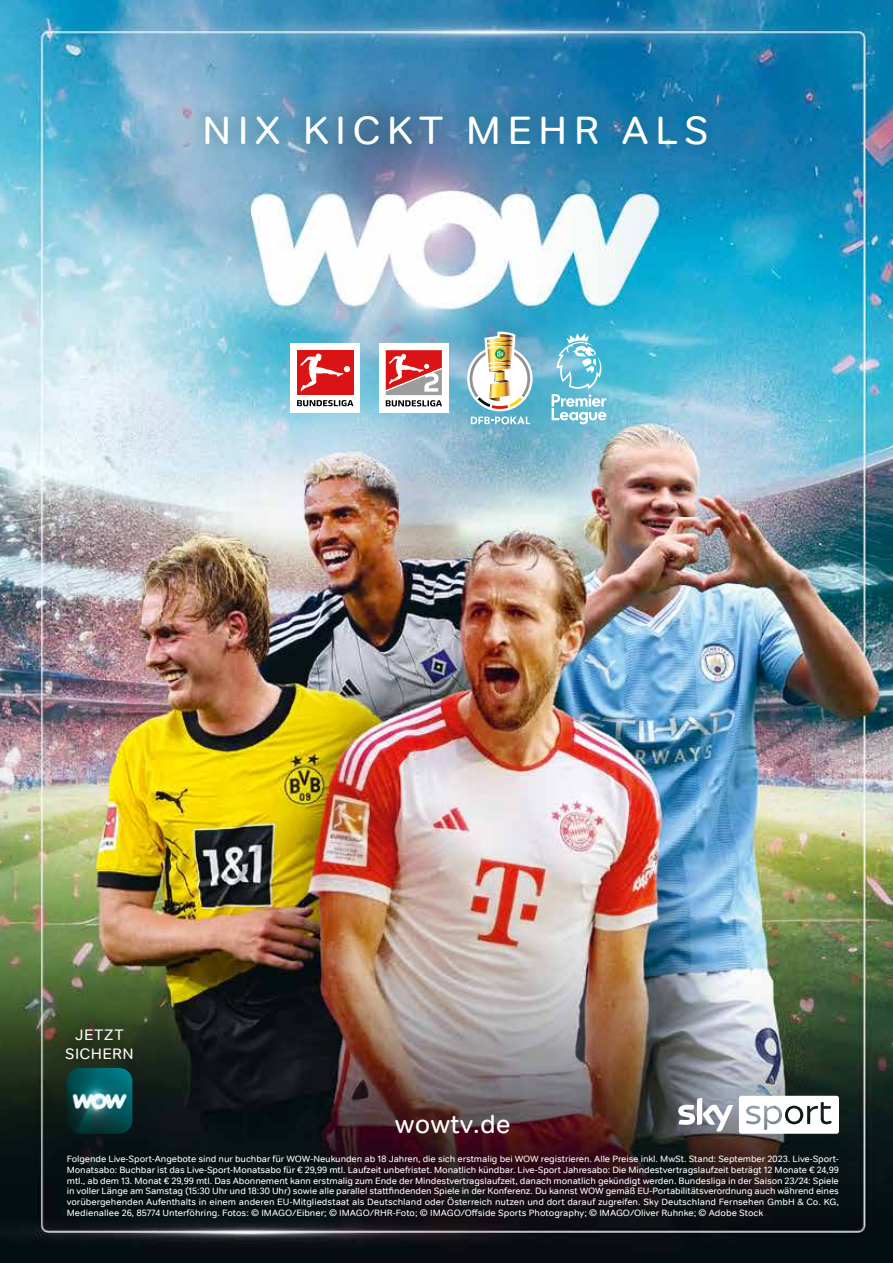
<style>
.page{position:relative;width:893px;height:1263px;background:#fff}
.page>*{position:absolute;margin:0;border:0;box-sizing:border-box;transform-origin:0 0}
.t1{font:39.75px "NOWTV Text";letter-spacing:.16em;color:#fff}
.t2{font:25.95px "NOWTV Text";color:#fff}
.t3{font:15.3px/18.3px "NOWTV Text";letter-spacing:.025em;color:#fff;text-align:center}
.t4{font:9.15px/10.6px "NOWTV Text";color:#fff;text-align:justify}
</style>
<div class="page">
<img style="left:0;top:0;width:893px;height:1263px">
<div style="left:291px;top:344px;width:69px;height:69px;background:#fff"></div>
<div style="left:297px;top:350px;width:56px;height:45px;background:#da1414"></div>
<svg style="left:300px;top:354px;width:50px;height:37px"></svg>
<svg style="left:297px;top:400px;width:56px;height:6px"></svg>
<div style="left:379px;top:344px;width:69px;height:69px;background:#fff"></div>
<svg style="left:386px;top:350px;width:56px;height:56px"></svg>
<img style="left:467px;top:332px;width:66px;height:92px">
<svg style="left:552px;top:333px;width:54px;height:91px"></svg>
<svg style="left:49px;top:1011px;width:101px;height:65px;background:#2c3a1f"></svg>
<img style="left:67px;top:1068px;width:65px;height:66px">
<svg style="left:739px;top:1096px;width:100px;height:38px"></svg>
<svg style="left:678px;top:1098px;width:55px;height:33px"></svg>
<div style="left:191px;top:102px;width:529px;height:57px;background:#005651;opacity:.4"></div>
<h1 class="t1" style="left:202px;top:106px;width:508px">NIX KICKT MEHR ALS</h1>
<h3 class="t3" style="left:65px;top:1026px;width:70px">JETZT<br>SICHERN</h3>
<h2 class="t2" style="left:395px;top:1108px;width:117px">wowtv.de</h2>
<p class="t4" style="left:67px;top:1154px;width:774px">Folgende Live-Sport-Angebote sind nur buchbar für WOW-Neukunden ab 18 Jahren, die sich erstmalig bei WOW registrieren. Alle Preise inkl. MwSt. Stand: September 2023. Live-Sport-Monatsabo: Buchbar ist das Live-Sport-Monatsabo für € 29,99 mtl. Laufzeit unbefristet. Monatlich kündbar. Live-Sport Jahresabo: Die Mindestvertragslaufzeit beträgt 12 Monate € 24,99 mtl., ab dem 13. Monat € 29,99 mtl. Das Abonnement kann erstmalig zum Ende der Mindestvertragslaufzeit, danach monatlich gekündigt werden. Bundesliga in der Saison 23/24: Spiele in voller Länge am Samstag (15:30 Uhr und 18:30 Uhr) sowie alle parallel stattfindenden Spiele in der Konferenz. Du kannst WOW gemäß EU-Portabilitätsverordnung auch während eines vorübergehenden Aufenthalts in einem anderen EU-Mitgliedstaat als Deutschland oder Österreich nutzen und dort darauf zugreifen. Sky Deutschland Fernsehen GmbH &amp; Co. KG, Medienallee 26, 85774 Unterföhring. Fotos: © IMAGO/Eibner; © IMAGO/RHR-Foto; © IMAGO/Offside Sports Photography; © IMAGO/Oliver Ruhnke; © Adobe Stock</p>
</div>
